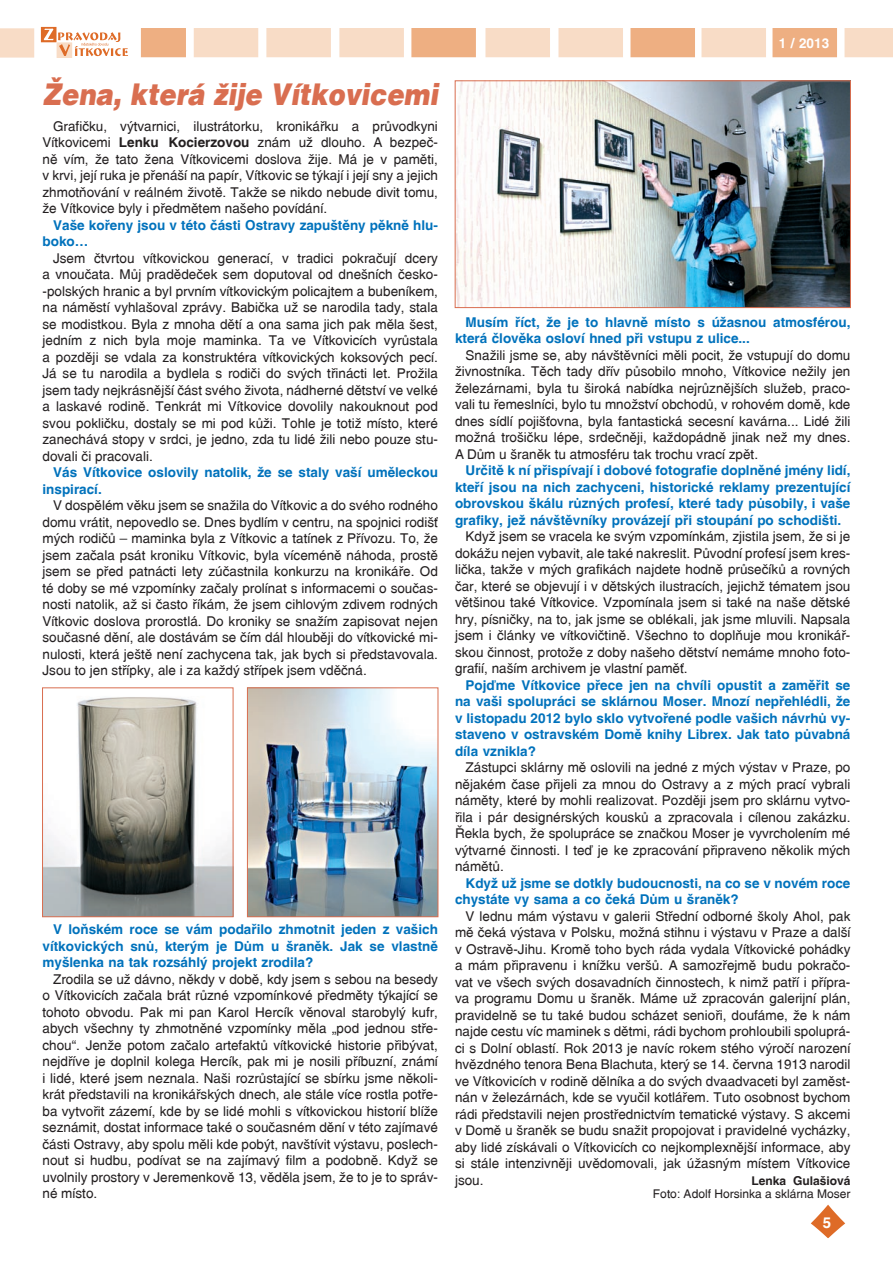
<style>
.page{position:relative;width:893px;height:1263px;background:#fff}
.page>*{position:absolute;margin:0;border:0;box-sizing:border-box;transform-origin:0 0}
.t1{font:italic 900 30px "Switzerland";color:#d96e50;scale:.86 1}
.t2{font:700 15px "Switzerland";color:#fff}
.t3{font:13.5px/16.5px "Switzerland";color:#231f20;text-align:justify}
.t4{font:700 13.5px/16.5px "Switzerland";color:#0072bc}
.t5{font:700 13.5px "Switzerland";color:#fff}
.t6{font:12px "Switzerland";color:#231f20}
.t7{font:700 12px "Switzerland";color:#231f20}
.s1{font-weight:700}
</style>
<div class="page">
<div style="left:485px;top:28px;width:65px;height:29px;background:#f8dcc6"></div>
<div style="left:558px;top:28px;width:65px;height:29px;background:#f8dcc6"></div>
<div style="left:630px;top:28px;width:65px;height:29px;background:#eeaf82"></div>
<div style="left:266px;top:28px;width:65px;height:29px;background:#f8dcc6"></div>
<div style="left:339px;top:28px;width:65px;height:29px;background:#f8dcc6"></div>
<div style="left:194px;top:28px;width:64px;height:29px;background:#f8dcc6"></div>
<div style="left:141px;top:28px;width:45px;height:29px;background:#eeaf82"></div>
<div style="left:0;top:28px;width:34px;height:30px;background:#f8dcc6"></div>
<div style="left:411px;top:28px;width:65px;height:29px;background:#eeaf82"></div>
<div style="left:701px;top:28px;width:65px;height:29px;background:#f8dcc6"></div>
<div style="left:772px;top:28px;width:65px;height:29px;background:#eeaf82"></div>
<div style="left:844px;top:28px;width:49px;height:29px;background:#f8dcc6"></div>
<svg style="left:41px;top:27px;width:15px;height:15px"></svg>
<div style="left:57px;top:42px;width:15px;height:16px;background:#f8dcc6"></div>
<svg style="left:44px;top:29px;width:84px;height:27px"></svg>
<svg style="left:811px;top:1205px;width:34px;height:33px"></svg>
<img style="left:457px;top:82px;width:392px;height:224px">
<div style="left:455px;top:80px;width:396px;height:228px;border:1px solid #d96e50"></div>
<img style="left:249px;top:689px;width:187px;height:226px">
<div style="left:247px;top:687px;width:191px;height:230px;border:1px solid #d96e50"></div>
<img style="left:44px;top:697px;width:187px;height:218px">
<div style="left:42px;top:687px;width:191px;height:230px;border:1px solid #d96e50"></div>
<h1 class="t1" style="left:43px;top:77px;width:461px">Žena, která žije Vítkovicemi</h1>
<p class="t3" style="left:43px;top:118px;width:397px;text-indent:11px">Grafičku, výtvarnici, ilustrátorku, kronikářku a průvodkyni Vítkovicemi <span class="s1">Lenku Kocierzovou</span> znám už dlouho. A bezpeč&shy;ně vím, že tato žena Vítkovicemi doslova žije. Má je v paměti, v krvi, její ruka je přenáší na papír, Vítkovic se týkají i její sny a jejich zhmotňování v reálném životě. Takže se nikdo nebude divit tomu, že Vítkovice byly i předmětem našeho povídání.</p>
<p class="t4" style="left:43px;top:217px;width:397px;text-indent:11px">Vaše kořeny jsou v této části Ostravy zapuštěny pěkně hlu&shy;boko…</p>
<p class="t3" style="left:43px;top:250px;width:397px;text-indent:11px">Jsem čtvrtou vítkovickou generací, v tradici pokračují dcery a vnoučata. Můj pradědeček sem doputoval od dnešních česko--polských hranic a byl prvním vítkovickým policajtem a bubeníkem, na náměstí vyhlašoval zprávy. Babička už se narodila tady, stala se modistkou. Byla z mnoha dětí a ona sama jich pak měla šest, jedním z nich byla moje maminka. Ta ve Vítkovicích vyrůstala a později se vdala za konstruktéra vítkovických koksových pecí.<br>Já se tu narodila a bydlela s rodiči do svých třinácti let. Prožila jsem tady nejkrásnější část svého života, nádherné dětství ve velké a laskavé rodině. Tenkrát mi Vítkovice dovolily nakouknout pod svou pokličku, dostaly se mi pod kůži. Tohle je totiž místo, které zanechává stopy v srdci, je jedno, zda tu lidé žili nebo pouze stu&shy;dovali či pracovali.</p>
<p class="t4" style="left:43px;top:464px;width:397px;text-indent:11px">Vás Vítkovice oslovily natolik, že se staly vaší uměleckou inspirací.</p>
<p class="t3" style="left:43px;top:497px;width:397px;text-indent:11px">V dospělém věku jsem se snažila do Vítkovic a do svého rodného domu vrátit, nepovedlo se. Dnes bydlím v centru, na spojnici rodišť mých rodičů – maminka byla z Vítkovic a tatínek z Přívozu. To, že jsem začala psát kroniku Vítkovic, byla víceméně náhoda, prostě jsem se před patnácti lety zúčastnila konkurzu na kronikáře. Od té doby se mé vzpomínky začaly prolínat s informacemi o součas&shy;nosti natolik, až si často říkám, že jsem cihlovým zdivem rodných Vítkovic doslova prorostlá. Do kroniky se snažím zapisovat nejen současné dění, ale dostávám se čím dál hlouběji do vítkovické mi&shy;nulosti, která ještě není zachycena tak, jak bych si představovala.<br>Jsou to jen střípky, ale i za každý střípek jsem vděčná.</p>
<p class="t4" style="left:43px;top:921px;width:397px;text-align:justify;text-indent:11px">V loňském roce se vám podařilo zhmotnit jeden z vašich vítkovických snů, kterým je Dům u šraněk. Jak se vlastně myšlenka na tak rozsáhlý projekt zrodila?</p>
<p class="t3" style="left:43px;top:971px;width:397px;text-indent:11px">Zrodila se už dávno, někdy v době, kdy jsem s sebou na besedy o Vítkovicích začala brát různé vzpomínkové předměty týkající se tohoto obvodu. Pak mi pan Karol Hercík věnoval starobylý kufr, abych všechny ty zhmotněné vzpomínky měla „pod jednou stře&shy;chou“. Jenže potom začalo artefaktů vítkovické historie přibývat, nejdříve je doplnil kolega Hercík, pak mi je nosili příbuzní, známí i lidé, které jsem neznala. Naši rozrůstající se sbírku jsme několi&shy;krát představili na kronikářských dnech, ale stále více rostla potře&shy;ba vytvořit zázemí, kde by se lidé mohli s vítkovickou historií blíže seznámit, dostat informace také o současném dění v této zajímavé části Ostravy, aby spolu měli kde pobýt, navštívit výstavu, poslech&shy;nout si hudbu, podívat se na zajímavý film a podobně. Když se uvolnily prostory v Jeremenkově 13, věděla jsem, že to je to správ&shy;né místo.</p>
<p class="t5" style="left:779px;top:35px;width:52px">1 / 2013</p>
<p class="t4" style="left:455px;top:313px;width:397px;text-indent:11px">Musím říct, že je to hlavně místo s úžasnou atmosférou, která člověka osloví hned při vstupu z ulice...</p>
<p class="t3" style="left:455px;top:347px;width:397px;text-indent:11px">Snažili jsme se, aby návštěvníci měli pocit, že vstupují do domu živnostníka. Těch tady dřív působilo mnoho, Vítkovice nežily jen železárnami, byla tu široká nabídka nejrůznějších služeb, praco&shy;vali tu řemeslníci, bylo tu množství obchodů, v rohovém domě, kde dnes sídlí pojišťovna, byla fantastická secesní kavárna... Lidé žili možná trošičku lépe, srdečněji, každopádně jinak než my dnes.<br>A Dům u šraněk tu atmosféru tak trochu vrací zpět.</p>
<p class="t4" style="left:455px;top:462px;width:397px;text-align:justify;text-indent:11px">Určitě k ní přispívají i dobové fotografie doplněné jmény lidí, kteří jsou na nich zachyceni, historické reklamy prezentující obrovskou škálu různých profesí, které tady působily, i vaše grafiky, jež návštěvníky provázejí při stoupání po schodišti.</p>
<p class="t3" style="left:455px;top:528px;width:397px;text-indent:11px">Když jsem se vracela ke svým vzpomínkám, zjistila jsem, že si je dokážu nejen vybavit, ale také nakreslit. Původní profesí jsem kres&shy;lička, takže v mých grafikách najdete hodně průsečíků a rovných čar, které se objevují i v dětských ilustracích, jejichž tématem jsou většinou také Vítkovice. Vzpomínala jsem si také na naše dětské hry, písničky, na to, jak jsme se oblékali, jak jsme mluvili. Napsala jsem i články ve vítkovičtině. Všechno to doplňuje mou kronikář&shy;skou činnost, protože z doby našeho dětství nemáme mnoho foto&shy;grafií, naším archivem je vlastní paměť.</p>
<p class="t4" style="left:455px;top:676px;width:397px;text-align:justify;text-indent:11px">Pojďme Vítkovice přece jen na chvíli opustit a zaměřit se na vaši spolupráci se sklárnou Moser. Mnozí nepřehlédli, že v listopadu 2012 bylo sklo vytvořené podle vašich návrhů vy&shy;staveno v ostravském Domě knihy Librex. Jak tato půvabná díla vznikla?</p>
<p class="t3" style="left:455px;top:759px;width:397px;text-indent:11px">Zástupci sklárny mě oslovili na jedné z mých výstav v Praze, po nějakém čase přijeli za mnou do Ostravy a z mých prací vybrali náměty, které by mohli realizovat. Později jsem pro sklárnu vytvo&shy;řila i pár designérských kousků a zpracovala i cílenou zakázku.<br>Řekla bych, že spolupráce se značkou Moser je vyvrcholením mé výtvarné činnosti. I teď je ke zpracování připraveno několik mých námětů.</p>
<p class="t4" style="left:455px;top:874px;width:397px;text-indent:11px">Když už jsme se dotkly budoucnosti, na co se v novém roce chystáte vy sama a co čeká Dům u šraněk?</p>
<p class="t3" style="left:455px;top:908px;width:397px;text-indent:11px">V lednu mám výstavu v galerii Střední odborné školy Ahol, pak mě čeká výstava v Polsku, možná stihnu i výstavu v Praze a další v Ostravě-Jihu. Kromě toho bych ráda vydala Vítkovické pohádky a mám připravenu i knížku veršů. A samozřejmě budu pokračo&shy;vat ve všech svých dosavadních činnostech, k nimž patří i přípra&shy;va programu Domu u šraněk. Máme už zpracován galerijní plán, pravidelně se tu také budou scházet senioři, doufáme, že k nám najde cestu víc maminek s dětmi, rádi bychom prohloubili spoluprá&shy;ci s Dolní oblastí. Rok 2013 je navíc rokem stého výročí narození hvězdného tenora Bena Blachuta, který se 14. června 1913 narodil ve Vítkovicích v rodině dělníka a do svých dvaadvaceti byl zaměst&shy;nán v železárnách, kde se vyučil kotlářem. Tuto osobnost bychom rádi představili nejen prostřednictvím tematické výstavy. S akcemi v Domě u šraněk se budu snažit propojovat i pravidelné vycházky, aby lidé získávali o Vítkovicích co nejkomplexnější informace, aby si stále intenzivněji uvědomovali, jak úžasným místem Vítkovice jsou.</p>
<p class="t7" style="left:751px;top:1173px;width:101px">Lenka Gulašiová</p>
<p class="t6" style="left:653px;top:1187px;width:199px">Foto: Adolf Horsinka a sklárna Moser</p>
<p class="t2" style="left:823px;top:1213px;width:10px">5</p>
</div>
